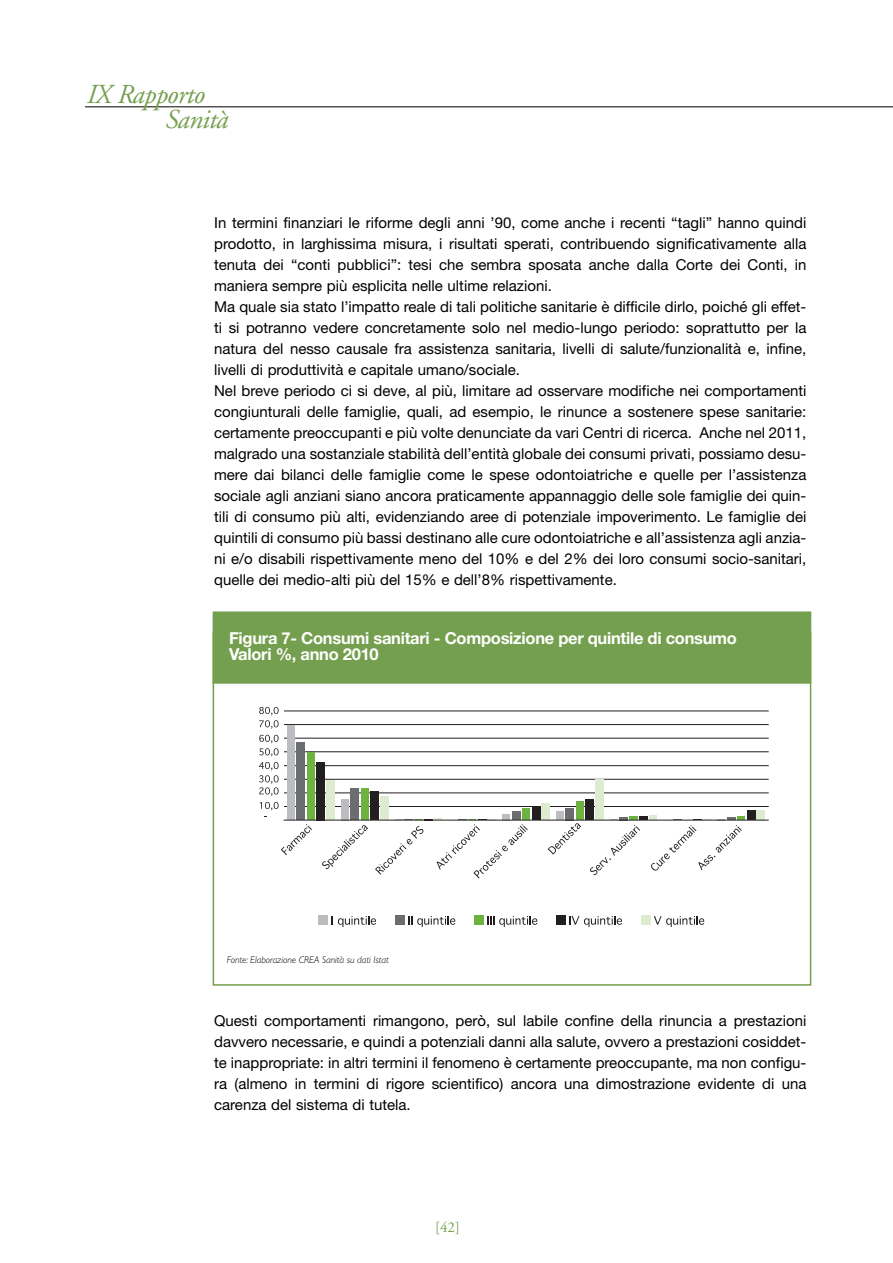
<style>
.page{position:relative;width:893px;height:1263px;background:#fff}
.page>*{position:absolute;margin:0;border:0;box-sizing:border-box;transform-origin:0 0}
.t1{font:italic 27.45px "Adobe Garamond";letter-spacing:-.025em;color:#749f4e}
.t2{font:700 16.5px/16.5px "Helvetica Neue";letter-spacing:-.015em;color:#fff}
.t3{font:15px/21px "Helvetica Neue";color:#000;text-align:justify}
.t4{font:15px "Adobe Garamond";color:#749f4e}
.t5{font:italic 300 9.75px "Gill Sans";letter-spacing:-.005em;color:#000}
</style>
<div class="page">
<hr style="left:85px;top:106px;width:808px;height:1px;background:#000">
<div style="left:214px;top:613px;width:596px;height:69px;background:#749f4e"></div>
<div style="left:213px;top:611px;width:598px;height:73px;border:2px solid #749f4e"></div>
<hr style="left:284px;top:806px;width:484px;height:1px;background:#231f20">
<hr style="left:284px;top:792px;width:484px;height:1px;background:#231f20">
<hr style="left:284px;top:779px;width:484px;height:1px;background:#231f20">
<hr style="left:284px;top:765px;width:484px;height:1px;background:#231f20">
<hr style="left:284px;top:751px;width:484px;height:1px;background:#231f20">
<hr style="left:284px;top:738px;width:484px;height:1px;background:#231f20">
<hr style="left:284px;top:724px;width:484px;height:1px;background:#231f20">
<hr style="left:284px;top:711px;width:484px;height:1px;background:#231f20">
<div style="left:287px;top:726px;width:8px;height:94px;background:#bcbdc0"></div>
<div style="left:341px;top:799px;width:8px;height:21px;background:#bcbdc0"></div>
<div style="left:502px;top:814px;width:8px;height:6px;background:#bcbdc0"></div>
<div style="left:556px;top:812px;width:8px;height:8px;background:#bcbdc0"></div>
<div style="left:297px;top:743px;width:8px;height:77px;background:#6c6d70"></div>
<div style="left:351px;top:789px;width:8px;height:31px;background:#6c6d70"></div>
<div style="left:512px;top:811px;width:8px;height:9px;background:#6c6d70"></div>
<div style="left:566px;top:808px;width:8px;height:12px;background:#6c6d70"></div>
<div style="left:307px;top:752px;width:8px;height:68px;background:#6cb43f"></div>
<div style="left:361px;top:788px;width:8px;height:32px;background:#6cb43f"></div>
<div style="left:522px;top:809px;width:8px;height:11px;background:#6cb43f"></div>
<div style="left:576px;top:801px;width:8px;height:19px;background:#6cb43f"></div>
<div style="left:317px;top:762px;width:8px;height:58px;background:#231f20"></div>
<div style="left:371px;top:792px;width:8px;height:28px;background:#231f20"></div>
<div style="left:532px;top:808px;width:8px;height:12px;background:#231f20"></div>
<div style="left:586px;top:799px;width:8px;height:21px;background:#231f20"></div>
<div style="left:747px;top:811px;width:8px;height:9px;background:#231f20"></div>
<div style="left:327px;top:780px;width:8px;height:40px;background:#ddebd1"></div>
<div style="left:380px;top:797px;width:9px;height:23px;background:#ddebd1"></div>
<div style="left:542px;top:804px;width:8px;height:16px;background:#ddebd1"></div>
<div style="left:596px;top:779px;width:8px;height:41px;background:#ddebd1"></div>
<div style="left:649px;top:815px;width:8px;height:5px;background:#ddebd1"></div>
<div style="left:757px;top:810px;width:8px;height:10px;background:#ddebd1"></div>
<hr style="left:284px;top:820px;width:484px;height:1px;background:#231f20">
<svg style="left:260px;top:802px;width:19px;height:8px"></svg>
<svg style="left:259px;top:762px;width:20px;height:34px"></svg>
<svg style="left:259px;top:735px;width:20px;height:21px"></svg>
<svg style="left:259px;top:707px;width:20px;height:22px"></svg>
<div style="left:318px;top:915px;width:10px;height:10px;background:#bcbdc0"></div>
<svg style="left:332px;top:916px;width:44px;height:11px"></svg>
<div style="left:395px;top:915px;width:9px;height:10px;background:#6c6d70"></div>
<svg style="left:408px;top:916px;width:47px;height:11px"></svg>
<div style="left:474px;top:915px;width:10px;height:10px;background:#6cb43f"></div>
<svg style="left:487px;top:916px;width:50px;height:11px"></svg>
<div style="left:556px;top:915px;width:10px;height:10px;background:#231f20"></div>
<svg style="left:569px;top:916px;width:53px;height:11px"></svg>
<div style="left:641px;top:915px;width:10px;height:10px;background:#ddebd1"></div>
<svg style="left:654px;top:916px;width:50px;height:11px"></svg>
<svg style="left:281px;top:824px;width:31px;height:31px"></svg>
<svg style="left:322px;top:825px;width:46px;height:44px"></svg>
<svg style="left:375px;top:819px;width:153px;height:59px"></svg>
<svg style="left:548px;top:823px;width:33px;height:31px"></svg>
<svg style="left:590px;top:816px;width:155px;height:59px"></svg>
<h1 class="t1" style="left:86px;top:84px;width:120px">IX Rapporto</h1>
<h1 class="t1" style="left:165px;top:108px;width:64px">Sanità</h1>
<p class="t3" style="left:214px;top:213px;width:594px;text-align:left">In termini finanziari le riforme degli anni ’90, come anche i recenti “tagli” hanno quindi prodotto, in larghissima misura, i risultati sperati, contribuendo significativamente alla tenuta dei “conti pubblici”: tesi che sembra sposata anche dalla Corte dei Conti, in maniera sempre più esplicita nelle ultime relazioni.<br>Ma quale sia stato l’impatto reale di tali politiche sanitarie è difficile dirlo, poiché gli effet&shy;ti si potranno vedere concretamente solo nel medio-lungo periodo: soprattutto per la natura del nesso causale fra assistenza sanitaria, livelli di salute/funzionalità e, infine, livelli di produttività e capitale umano/sociale.<br>Nel breve periodo ci si deve, al più, limitare ad osservare modifiche nei comportamenti congiunturali delle famiglie, quali, ad esempio, le rinunce a sostenere spese sanitarie: certamente preoccupanti e più volte denunciate da vari Centri di ricerca. Anche nel 2011, malgrado una sostanziale stabilità dell’entità globale dei consumi privati, possiamo desu&shy;mere dai bilanci delle famiglie come le spese odontoiatriche e quelle per l’assistenza sociale agli anziani siano ancora praticamente appannaggio delle sole famiglie dei quin&shy;tili di consumo più alti, evidenziando aree di potenziale impoverimento. Le famiglie dei quintili di consumo più bassi destinano alle cure odontoiatriche e all’assistenza agli anzia&shy;ni e/o disabili rispettivamente meno del 10% e del 2% dei loro consumi socio-sanitari, quelle dei medio-alti più del 15% e dell’8% rispettivamente.</p>
<p class="t2" style="left:229px;top:631px;width:509px">Figura 7- Consumi sanitari - Composizione per quintile di consumo<br>Valori %, anno 2010</p>
<p class="t5" style="left:227px;top:956px;width:163px">Fonte: Elaborazione CREA Sanità su dati Istat</p>
<p class="t3" style="left:214px;top:1011px;width:594px">Questi comportamenti rimangono, però, sul labile confine della rinuncia a prestazioni davvero necessarie, e quindi a potenziali danni alla salute, ovvero a prestazioni cosiddet&shy;te inappropriate: in altri termini il fenomeno è certamente preoccupante, ma non configu&shy;ra (almeno in termini di rigore scientifico) ancora una dimostrazione evidente di una carenza del sistema di tutela.</p>
<p class="t4" style="left:435px;top:1221px;width:26px">[42]</p>
</div>
